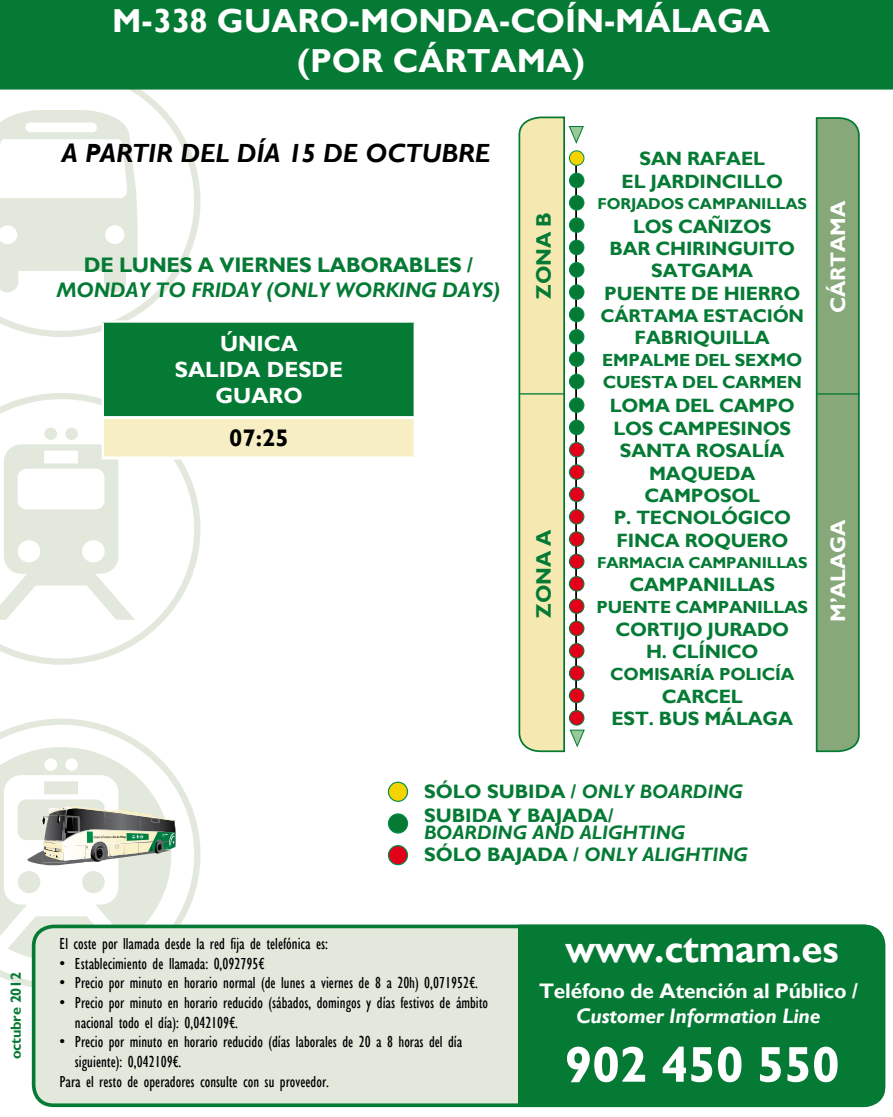
<style>
.page{position:relative;width:893px;height:1117px;background:#fff}
.page>*{position:absolute;margin:0;border:0;box-sizing:border-box;transform-origin:0 0}
.t1{font:700 50.75px "Gill Sans";letter-spacing:-.01em;color:#fff}
.t2{font:700 38.5px "Gill Sans";letter-spacing:-.01em;color:#fff}
.t3{font:700 33.25px/39.9px "Gill Sans";color:#fff;text-align:center}
.t4{font:italic 700 26.25px "Gill Sans";color:#000}
.t5{font:700 23.97px "Gill Sans";color:#000}
.t6{font:700 21.88px/26.2px "Gill Sans";color:#fff;text-align:center}
.t7{font:700 21px "Gill Sans";letter-spacing:-.01em;color:#fff}
.t8{font:700 21px "Gill Sans";letter-spacing:-.01em;color:#057a34}
.t9{font:italic 700 21px "Gill Sans";letter-spacing:-.01em;color:#057a34}
.t10{font:italic 700 21px "Gill Sans";letter-spacing:-.01em;color:#fff}
.t11{font:italic 700 19.43px/22.1px "Gill Sans";color:#057a34}
.t12{font:700 19.43px/24px "Gill Sans";color:#057a34}
.t13{font:700 19.25px/22.4px "Gill Sans";letter-spacing:-.01em;color:#057a34;text-align:center}
.t14{font:700 18.38px "Gill Sans";letter-spacing:-.01em;color:#057a34}
.t15{font:700 17.5px/22.1px "Gill Sans";letter-spacing:-.01em;color:#057a34}
.t16{font:condensed 16.45px/19.6px "Gill Sans";color:#000}
.t17{font:700 15.75px "Gill Sans";letter-spacing:-.01em;color:#057a34}
.t18{font:700 14.53px "Gill Sans";letter-spacing:-.01em;color:#057a34}
.s1{font-size:18.38px}
.s2{font-style:italic}
.s3{font-style:normal}
</style>
<div class="page">
<svg style="left:0;top:89px;width:201px;height:248px"></svg>
<svg style="left:0;top:110px;width:138px;height:182px"></svg>
<svg style="left:0;top:393px;width:201px;height:271px"></svg>
<svg style="left:0;top:427px;width:135px;height:192px"></svg>
<svg style="left:0;top:718px;width:201px;height:272px"></svg>
<div style="left:0;top:0;width:893px;height:89px;background:#057a34"></div>
<div style="left:34px;top:926px;width:849px;height:178px;background:#e3e8dd;border-radius:20px"></div>
<div style="left:32px;top:924px;width:853px;height:182px;border:4px solid #057a34;border-radius:20px"></div>
<div style="left:516px;top:924px;width:370px;height:184px;background:#057a34"></div>
<svg style="left:0;top:747px;width:176px;height:214px"></svg>
<div style="left:388px;top:782px;width:19px;height:19px;background:#f5d300;border-radius:50%"></div>
<div style="left:388px;top:781px;width:20px;height:20px;border:1px solid #008d4a;border-radius:50%"></div>
<div style="left:388px;top:813px;width:19px;height:19px;background:#057a34;border-radius:50%"></div>
<div style="left:388px;top:813px;width:20px;height:20px;border:1px solid #008d4a;border-radius:50%"></div>
<div style="left:388px;top:845px;width:19px;height:19px;background:#e2001a;border-radius:50%"></div>
<div style="left:388px;top:844px;width:20px;height:21px;border:1px solid #008d4a;border-radius:50%"></div>
<div style="left:103px;top:321px;width:312px;height:96px;background:#057a34"></div>
<div style="left:103px;top:417px;width:312px;height:41px;background:#f7eec3"></div>
<hr style="left:102px;top:320px;width:315px;height:2px;background:#fff">
<hr style="left:102px;top:322px;width:2px;height:95px;background:#fff">
<hr style="left:102px;top:417px;width:2px;height:39px;background:#fff">
<hr style="left:414px;top:322px;width:3px;height:94px;background:#fff">
<hr style="left:104px;top:416px;width:313px;height:3px;background:#fff">
<hr style="left:414px;top:419px;width:3px;height:37px;background:#fff">
<hr style="left:102px;top:456px;width:315px;height:3px;background:#fff">
<svg style="left:815px;top:117px;width:45px;height:635px;background:#7fa677"></svg>
<hr style="left:816px;top:393px;width:44px;height:1px;background:#057a34">
<svg style="left:518px;top:116px;width:67px;height:636px"></svg>
<h3 class="t3" style="left:112px;top:1px;width:659px">M-338 GUARO-MONDA-COÍN-MÁLAGA (POR CÁRTAMA)</h3>
<h3 class="t4" style="left:61px;top:138px;width:430px">A PARTIR DEL DÍA 15 DE OCTUBRE</h3>
<p class="t8" style="left:84px;top:252px;width:391px">DE LUNES A VIERNES LABORABLES /</p>
<p class="t9" style="left:57px;top:277px;width:36px">MONDAY</p>
<p class="t9" style="left:156px;top:277px;width:81px">TO FRIDAY</p>
<p class="t9" style="left:267px;top:277px;width:191px">(ONLY WOR KING DAY</p>
<p class="t9" style="left:482px;top:277px;width:19px">S)</p>
<h3 class="t6" style="left:175px;top:330px;width:170px">ÚNICA<br>SALIDA DESDE<br>GUARO</h3>
<h3 class="t5" style="left:229px;top:423px;width:61px">07:25</h3>
<p class="t8" style="left:531px;top:298px;width:86px;rotate:-90deg">ZONA B</p>
<p class="t8" style="left:531px;top:617px;width:90px;rotate:-90deg">ZONA A</p>
<p class="t13" style="left:622px;top:148px;width:163px">SAN RAFAEL<br>EL JARDINCILLO</p>
<p class="t17" style="left:597px;top:194px;width:211px">FORJADOS CAMPANILLAS</p>
<p class="t13" style="left:604px;top:215px;width:198px">LOS CAÑIZOS<br>BAR CHIRINGUITO<br>SATGAMA<br>PUENTE DE HIERRO</p>
<p class="t14" style="left:600px;top:304px;width:205px">CÁRTAMA ESTACIÓN</p>
<p class="t13" style="left:635px;top:326px;width:137px">FABRIQUILLA</p>
<p class="t15" style="left:602px;top:349px;width:202px">EMPALME DEL SEX<span class="s1">MO<br></span>CUESTA DEL CARMEN</p>
<p class="t13" style="left:610px;top:394px;width:186px">LOMA DEL CAMPO<br>LOS CAMPESINOS<br>SANTA ROSALÍA<br>MAQUEDA<br>CAMPOSOL<br>P. TECNOLÓGICO<br>FINCA ROQUERO</p>
<p class="t17" style="left:597px;top:553px;width:212px">FARMACIA CAMPANILLAS</p>
<p class="t13" style="left:629px;top:573px;width:147px">CAMPANILLAS</p>
<p class="t15" style="left:596px;top:596px;width:213px">PUENTE CAMPANILLAS</p>
<p class="t13" style="left:615px;top:618px;width:175px">CORTIJO JURADO<br>H. CLÍNICO</p>
<p class="t15" style="left:610px;top:663px;width:186px">COMISARÍA POLICÍA</p>
<p class="t13" style="left:612px;top:685px;width:183px;line-height:21.9px">CARCEL<br>EST. BUS MÁLAGA</p>
<p class="t7" style="left:826px;top:313px;width:114px;rotate:-90deg">CÁRTAMA</p>
<p class="t7" style="left:826px;top:621px;width:104px;rotate:-90deg">M’ALAGA</p>
<p class="t12" style="left:424px;top:779px;width:320px">Sólo su bida / <span class="s2">ONLY BOARDING </span>su bida Y BAJADA/</p>
<p class="t11" style="left:424px;top:821px;width:325px">BOARDING AND ALIGHTING<br><span class="s3">Sólo BAJADA /</span> ONLY ALIGHTING</p>
<p class="t16" style="left:59px;top:933px;width:270px">El coste por llamada desde la red fija de telefónica es:</p>
<p class="t16" style="left:59px;top:953px;width:206px">• Establecimiento de llamada: 0,092795€</p>
<p class="t16" style="left:59px;top:973px;width:420px">• Precio por minuto en horario normal (de lunes a viernes de 8 a 20h) 0,071952€.</p>
<p class="t16" style="left:75px;top:992px;width:415px;text-indent:-15px">• Precio por minuto en horario reducido (sábados, domingos y días festivos de ámbito nacional todo el día): 0,042109€.</p>
<p class="t16" style="left:59px;top:1031px;width:404px">• Precio por minuto en horario reducido (días laborales de 20 a 8 horas del día</p>
<p class="t16" style="left:75px;top:1051px;width:108px">siguiente): 0,042109€.</p>
<p class="t16" style="left:59px;top:1071px;width:271px">Para el resto de operadores consulte con su proveedor.</p>
<h2 class="t2" style="left:565px;top:925px;width:275px">www.ctmam.es</h2>
<p class="t18" style="left:7px;top:1059px;width:89px;rotate:-90deg">octubre 2012</p>
<p class="t7" style="left:539px;top:978px;width:320px">Teléfono de Atención al Público /</p>
<p class="t10" style="left:576px;top:1003px;width:246px">CUSTOMER INFORMATION LINE</p>
<h1 class="t1" style="left:564px;top:1034px;width:277px">902 450 550</h1>
</div>
